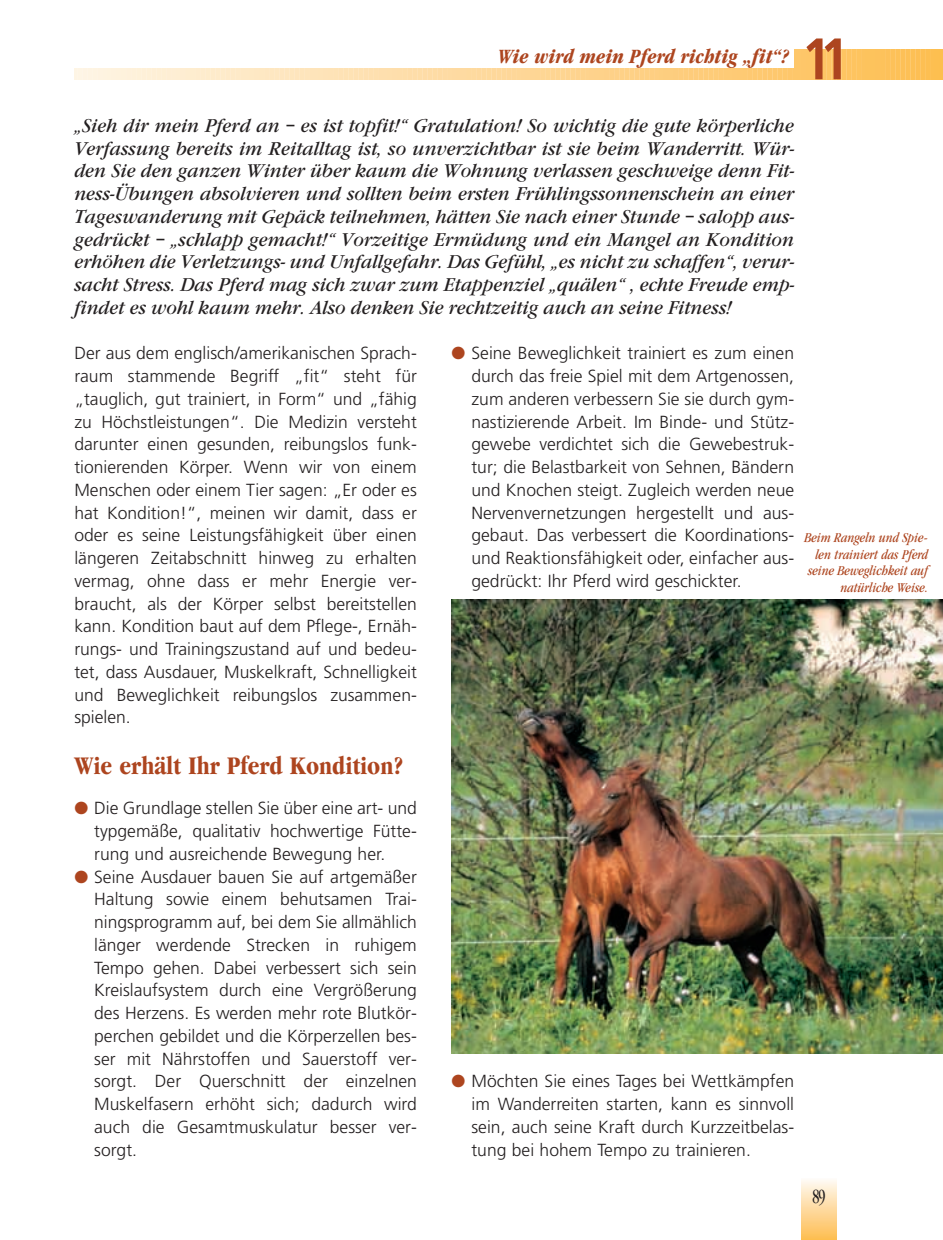
<style>
.page{position:relative;width:943px;height:1240px;background:#fff}
.page>*{position:absolute;margin:0;border:0;box-sizing:border-box;transform-origin:0 0}
.t1{font:700 condensed 58.45px "Frutiger";color:#ad451f}
.t2{font:700 condensed 26.25px "Garamond";color:#ad451f}
.t3{font:italic 700 condensed 21px "Garamond";color:#ad451f}
.t4{font:condensed 21px "Garamond";color:#231f20;scale:.75 1}
.t5{font:italic 19.25px/22.8px "Garamond";color:#231f20;text-align:justify;scale:.95 1}
.t6{font:300 17.5px/22.8px "Frutiger";color:#231f20;text-align:justify}
.t7{font:italic condensed 14px/16.8px "Garamond";color:#ad451f;text-align:right}
.s1{color:#ad451f}
</style>
<div class="page">
<img style="left:74px;top:49px;width:868px;height:1191px">
<p class="t3" style="left:497px;top:48px;width:293px">Wie wird mein Pferd richtig „fit“?</p>
<h1 class="t1" style="left:801px;top:35px;width:50px">11</h1>
<p class="t5" style="left:74px;top:116px;width:759px">„Sieh dir mein Pferd an – es ist topfit!“ Gratulation! So wichtig die gute körperliche Verfassung bereits im Reitalltag ist, so unverzichtbar ist sie beim Wanderritt. Wür&shy;den Sie den ganzen Winter über kaum die Wohnung verlassen geschweige denn Fit&shy;ness-Übungen absolvieren und sollten beim ersten Frühlingssonnenschein an einer Tageswanderung mit Gepäck teilnehmen, hätten Sie nach einer Stunde – salopp aus&shy;gedrückt – „schlapp gemacht!“ Vorzeitige Ermüdung und ein Mangel an Kondition erhöhen die Verletzungs- und Unfallgefahr. Das Gefühl, „es nicht zu schaffen“, verur&shy;sacht Stress. Das Pferd mag sich zwar zum Etappenziel „quälen“ , echte Freude emp&shy;findet es wohl kaum mehr. Also denken Sie rechtzeitig auch an seine Fitness!</p>
<p class="t6" style="left:74px;top:343px;width:344px">Der aus dem englisch/amerikanischen Sprach&shy;raum stammende Begriff „fit“ steht für „tauglich, gut trainiert, in Form“ und „fähig zu Höchstleistungen“. Die Medizin versteht darunter einen gesunden, reibungslos funk&shy;tionierenden Körper. Wenn wir von einem Menschen oder einem Tier sagen: „Er oder es hat Kondition!“, meinen wir damit, dass er oder es seine Leistungsfähigkeit über einen längeren Zeitabschnitt hinweg zu erhalten vermag, ohne dass er mehr Energie ver&shy;braucht, als der Körper selbst bereitstellen kann. Kondition baut auf dem Pflege-, Ernäh&shy;rungs- und Trainingszustand auf und bedeu&shy;tet, dass Ausdauer, Muskelkraft, Schnelligkeit und Beweglichkeit reibungslos zusammen&shy;spielen.</p>
<h2 class="t2" style="left:74px;top:756px;width:331px">Wie erhält Ihr Pferd Kondition?</h2>
<p class="t6" style="left:94px;top:798px;width:324px;text-indent:-20px"><span class="s1">●</span> Die Grundlage stellen Sie über eine art- und typgemäße, qualitativ hochwertige Fütte&shy;rung und ausreichende Bewegung her.</p>
<p class="t6" style="left:94px;top:866px;width:324px;text-indent:-20px"><span class="s1">●</span> Seine Ausdauer bauen Sie auf artgemäßer Haltung sowie einem behutsamen Trai&shy;ningsprogramm auf, bei dem Sie allmählich länger werdende Strecken in ruhigem Tempo gehen. Dabei verbessert sich sein Kreislaufsystem durch eine Vergrößerung des Herzens. Es werden mehr rote Blutkör&shy;perchen gebildet und die Körperzellen bes&shy;ser mit Nährstoffen und Sauerstoff ver&shy;sorgt. Der Querschnitt der einzelnen Muskelfasern erhöht sich; dadurch wird auch die Gesamtmuskulatur besser ver&shy;sorgt.</p>
<p class="t6" style="left:471px;top:343px;width:324px;text-indent:-20px"><span class="s1">●</span> Seine Beweglichkeit trainiert es zum einen durch das freie Spiel mit dem Artgenossen, zum anderen verbessern Sie sie durch gym&shy;nastizierende Arbeit. Im Binde- und Stütz&shy;gewebe verdichtet sich die Gewebestruk&shy;tur; die Belastbarkeit von Sehnen, Bändern und Knochen steigt. Zugleich werden neue Nervenvernetzungen hergestellt und aus&shy;gebaut. Das verbessert die Koordinations&shy;und Reaktionsfähigkeit oder, einfacher aus&shy;gedrückt: Ihr Pferd wird geschickter.</p>
<p class="t7" style="left:804px;top:530px;width:125px">Beim Rangeln und Spie&shy;len trainiert das Pferd seine Beweglichkeit auf natürliche Weise.</p>
<p class="t6" style="left:471px;top:1071px;width:324px;text-indent:-20px"><span class="s1">●</span> Möchten Sie eines Tages bei Wettkämpfen im Wanderreiten starten, kann es sinnvoll sein, auch seine Kraft durch Kurzzeitbelas&shy;tung bei hohem Tempo zu trainieren.</p>
<p class="t4" style="left:812px;top:1188px;width:19px">89</p>
</div>
